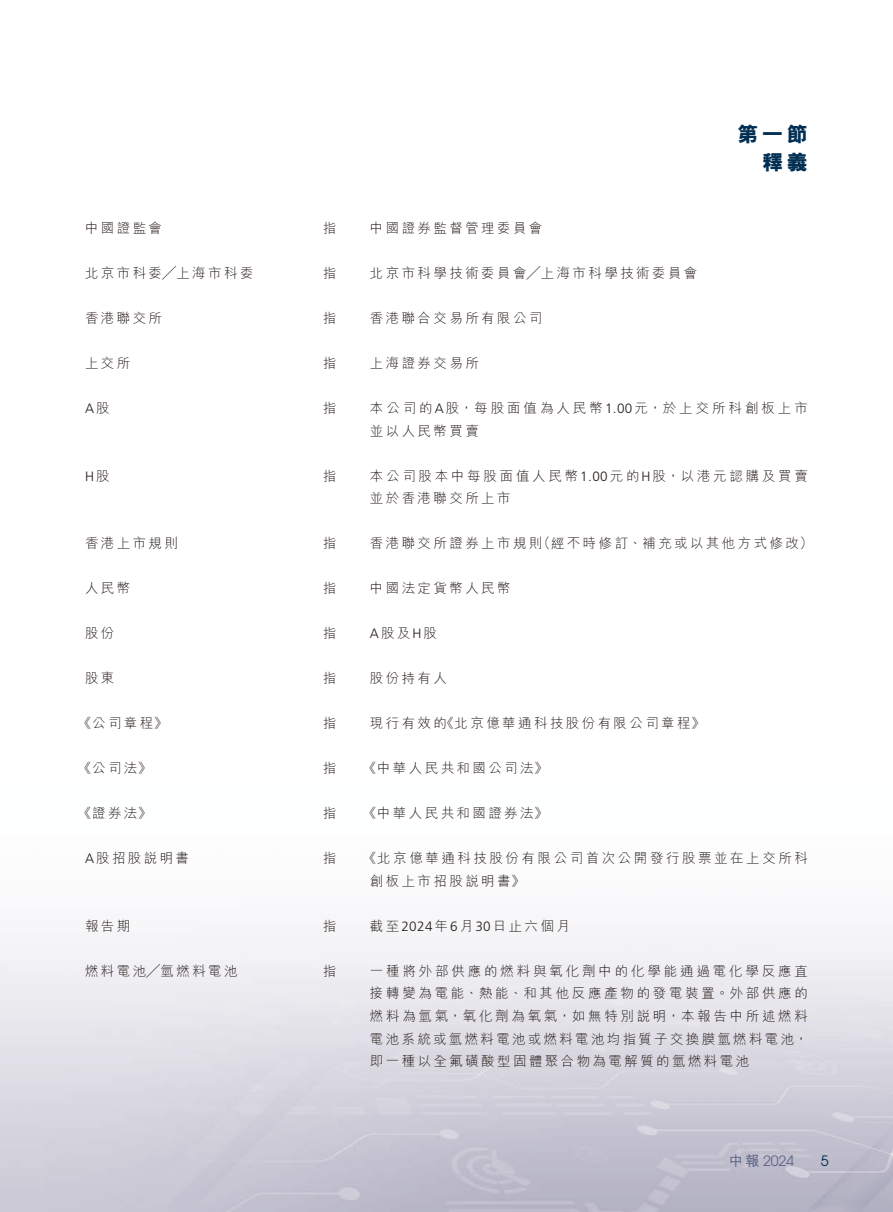
<style>
.page{position:relative;width:893px;height:1212px;background:#fff}
.page>*{position:absolute;margin:0;border:0;box-sizing:border-box;transform-origin:0 0}
.t1{font:800 21px/28.5px "M Hei HK";color:#002f53;text-align:right}
.t2{font:14.25px "ITC Avant Garde Pro";color:#5f698a}
.t3{font:14.25px "ITC Avant Garde Pro";color:#002f53}
.t4{font:300 13.5px/22.5px "M Hei HK";letter-spacing:.18em;color:#231916;text-align:justify}
.t5{font:300 13.5px "M Hei HK";letter-spacing:.22em;color:#231916}
.t6{font:300 13.5px "M Hei HK";letter-spacing:.2em;color:#231916}
.t7{font:300 13.5px "M Hei HK";letter-spacing:.21em;color:#231916}
.t8{font:300 13.5px "Frutiger LT Pro";color:#231916}
.s1{font-family:"M Hei HK"}
.s2{font-family:"Frutiger LT Pro"}
.s3{font-family:"M Hei HK";font-weight:700}
</style>
<div class="page">
<h1 class="t1" style="left:737px;top:120px;width:72px">第一節釋義</h1>
<p class="t4" style="left:85px;top:217px;width:79px">中國證監會</p>
<p class="t4" style="left:323px;top:217px;width:15px">指</p>
<p class="t4" style="left:370px;top:217px;width:174px">中國證券監督管理委員會</p>
<p class="t4" style="left:85px;top:262px;width:170px">北京市科委╱上海市科委</p>
<p class="t4" style="left:323px;top:262px;width:15px">指</p>
<p class="t4" style="left:370px;top:262px;width:329px">北京市科學技術委員會╱上海市科學技術委員會</p>
<p class="t4" style="left:85px;top:307px;width:79px">香港聯交所</p>
<p class="t4" style="left:323px;top:307px;width:15px">指</p>
<p class="t4" style="left:370px;top:307px;width:174px">香港聯合交易所有限公司</p>
<p class="t4" style="left:85px;top:352px;width:47px">上交所</p>
<p class="t4" style="left:323px;top:352px;width:15px">指</p>
<p class="t4" style="left:370px;top:352px;width:110px">上海證券交易所</p>
<p class="t8" style="left:85px;top:401px;width:26px">A<span class="s1">股</span></p>
<p class="t4" style="left:323px;top:397px;width:15px">指</p>
<p class="t5" style="left:370px;top:399px;width:439px">本公司的<span class="s2">A</span>股，每股面值為人民幣<span class="s2">1.00</span>元，於上交所科創板上市</p>
<p class="t8" style="left:85px;top:468px;width:26px">H<span class="s1">股</span></p>
<p class="t4" style="left:323px;top:464px;width:15px">指</p>
<p class="t4" style="left:370px;top:419px;width:110px">並以人民幣買賣</p>
<p class="t6" style="left:370px;top:466px;width:439px">本公司股本中每股面值人民幣<span class="s2">1.00</span>元的<span class="s2">H</span>股，以港元認購及買賣</p>
<p class="t4" style="left:370px;top:487px;width:142px">並於香港聯交所上市</p>
<p class="t4" style="left:85px;top:532px;width:95px">香港上市規則</p>
<p class="t4" style="left:323px;top:532px;width:15px">指</p>
<p class="t4" style="left:537px;top:532px;width:277px">（經不時修訂、補充或以其他方式修改(</p>
<p class="t4" style="left:370px;top:532px;width:174px">香港聯交所證券上市規則</p>
<p class="t4" style="left:85px;top:577px;width:47px">人民幣</p>
<p class="t4" style="left:323px;top:577px;width:15px">指</p>
<p class="t4" style="left:370px;top:577px;width:142px">中國法定貨幣人民幣</p>
<p class="t4" style="left:85px;top:622px;width:31px">股份</p>
<p class="t4" style="left:323px;top:622px;width:15px">指</p>
<p class="t4" style="left:370px;top:622px;width:69px"><span class="s2">A</span>股及<span class="s2">H</span>股</p>
<p class="t4" style="left:85px;top:667px;width:31px">股東</p>
<p class="t4" style="left:323px;top:667px;width:15px">指</p>
<p class="t4" style="left:370px;top:667px;width:79px">股份持有人</p>
<p class="t4" style="left:78px;top:712px;width:90px">《公司章程》</p>
<p class="t4" style="left:323px;top:712px;width:15px">指</p>
<p class="t4" style="left:370px;top:712px;width:336px">現行有效 《的北京億華通科技股份有限公司章程《</p>
<p class="t4" style="left:78px;top:757px;width:75px">《公司法》</p>
<p class="t4" style="left:323px;top:757px;width:15px">指</p>
<p class="t4" style="left:363px;top:757px;width:186px">《中華人民共和國公司法《</p>
<p class="t4" style="left:78px;top:802px;width:75px">《證券法》</p>
<p class="t4" style="left:323px;top:802px;width:15px">指</p>
<p class="t4" style="left:363px;top:802px;width:186px">《中華人民共和國證券法《</p>
<p class="t4" style="left:85px;top:847px;width:106px"><span class="s2">A</span>股招股說明書</p>
<p class="t4" style="left:323px;top:847px;width:15px">指</p>
<p class="t4" style="left:363px;top:847px;width:446px">《北京億華通科技股份有限公司首次公開發行股票並在上交所科</p>
<p class="t4" style="left:85px;top:914px;width:47px">報告期</p>
<p class="t4" style="left:323px;top:914px;width:15px">指</p>
<p class="t4" style="left:370px;top:869px;width:156px">創板上市招股說明書《</p>
<p class="t4" style="left:370px;top:914px;width:201px">截至<span class="s2">2024</span>年<span class="s2">6</span>月<span class="s2">30</span>日止六個月</p>
<p class="t4" style="left:85px;top:959px;width:154px">燃料電池╱氫燃料電池</p>
<p class="t4" style="left:323px;top:959px;width:15px">指</p>
<p class="t7" style="left:370px;top:961px;width:439px">一種將外部供應的燃料與氧化劑中的化學能通過電化學反應直</p>
<p class="t4" style="left:370px;top:982px;width:440px">接轉變為電能、熱能、和其他反應產物的發電裝置。外部供應的燃料為氫氣，氧化劑為氧氣，如無特別說明，本報告中所述燃料電池系統或氫燃料電池或燃料電池均指質子交換膜氫燃料電池，即一種以全氟磺酸型固體聚合物為電解質的氫燃料電池</p>
<p class="t2" style="left:729px;top:1152px;width:67px"><span class="s3">中報</span> 2024</p>
<p class="t3" style="left:821px;top:1152px;width:9px">5</p>
</div>
